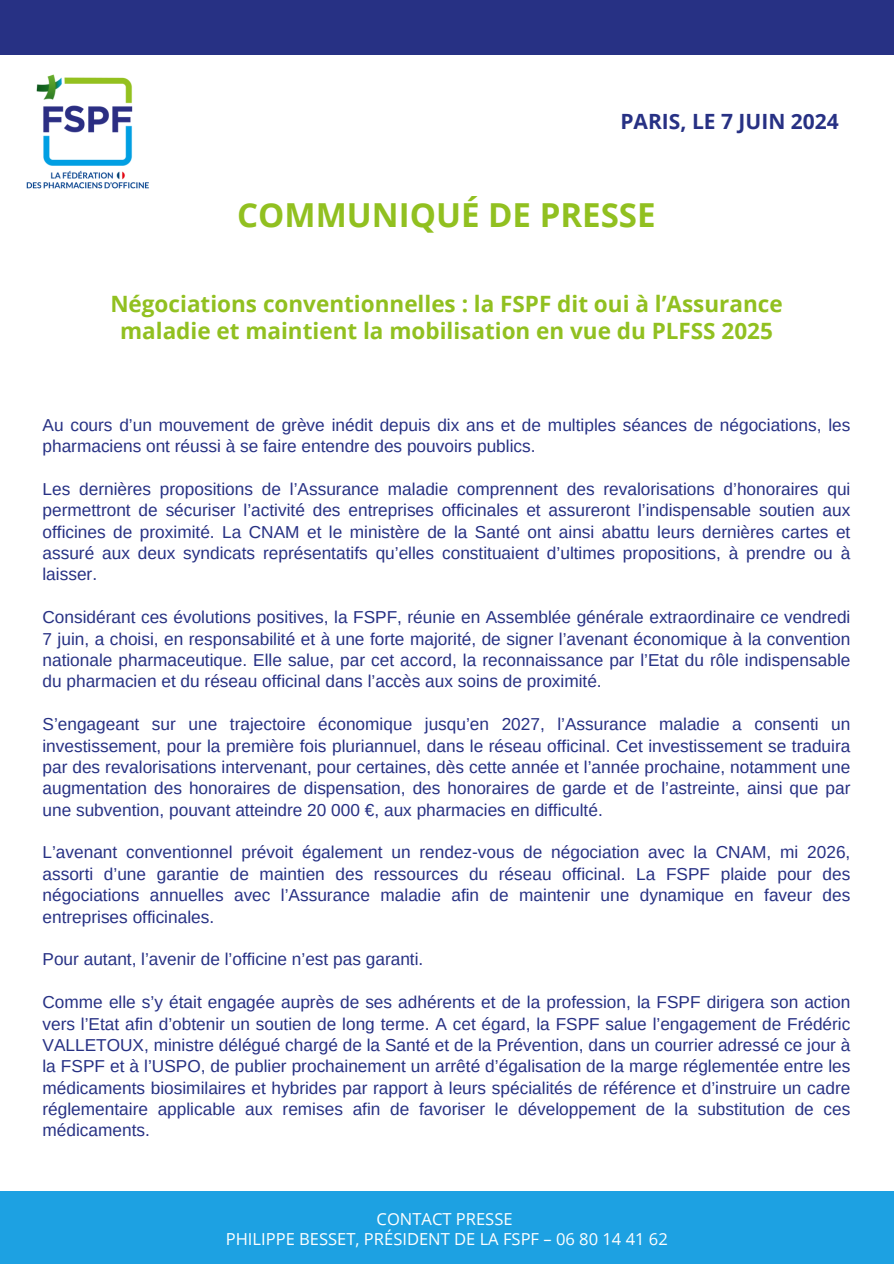
<style>
.page{position:relative;width:894px;height:1264px;background:#fff}
.page>*{position:absolute;margin:0;border:0;box-sizing:border-box;transform-origin:0 0}
.t1{font:700 33px "Open Sans";color:#91c020}
.t2{font:700 22.5px/27px "Open Sans";color:#91c020;text-align:center}
.t3{font:700 21px "Open Sans";color:#273184}
.t4{font:17.25px/21.3px "Arimo";color:#273184;text-align:justify}
.t5{font:16.5px/20.2px "Open Sans";color:#fff;text-align:center}
</style>
<div class="page">
<div style="left:0;top:0;width:893px;height:55px;background:#273184"></div>
<img style="left:26px;top:75px;width:123px;height:114px">
<div style="left:0;top:1191px;width:893px;height:72px;background:#1da1e2"></div>
<h2 class="t3" style="left:620px;top:107px;width:220px">PARIS, LE 7 JUIN 2024</h2>
<h1 class="t1" style="left:237px;top:192px;width:420px">COMMUNIQUÉ DE PRESSE</h1>
<h4 class="t2" style="left:110px;top:289px;width:673px">Négociations conventionnelles : la FSPF dit oui à l’Assurance maladie et maintient la mobilisation en vue du PLFSS 2025</h4>
<p class="t4" style="left:42px;top:414px;width:809px">Au cours d’un mouvement de grève inédit depuis dix ans et de multiples séances de négociations, les pharmaciens ont réussi à se faire entendre des pouvoirs publics.</p>
<p class="t4" style="left:42px;top:478px;width:809px">Les dernières propositions de l’Assurance maladie comprennent des revalorisations d’honoraires qui permettront de sécuriser l’activité des entreprises officinales et assureront l’indispensable soutien aux officines de proximité. La CNAM et le ministère de la Santé ont ainsi abattu leurs dernières cartes et assuré aux deux syndicats représentatifs qu’elles constituaient d’ultimes propositions, à prendre ou à laisser.</p>
<p class="t4" style="left:42px;top:606px;width:809px">Considérant ces évolutions positives, la FSPF, réunie en Assemblée générale extraordinaire ce vendredi 7 juin, a choisi, en responsabilité et à une forte majorité, de signer l’avenant économique à la convention nationale pharmaceutique. Elle salue, par cet accord, la reconnaissance par l’Etat du rôle indispensable du pharmacien et du réseau officinal dans l’accès aux soins de proximité.</p>
<p class="t4" style="left:42px;top:713px;width:809px">S’engageant sur une trajectoire économique jusqu’en 2027, l’Assurance maladie a consenti un investissement, pour la première fois pluriannuel, dans le réseau officinal. Cet investissement se traduira par des revalorisations intervenant, pour certaines, dès cette année et l’année prochaine, notamment une augmentation des honoraires de dispensation, des honoraires de garde et de l’astreinte, ainsi que par une subvention, pouvant atteindre 20 000 €, aux pharmacies en difficulté.</p>
<p class="t4" style="left:42px;top:841px;width:809px">L’avenant conventionnel prévoit également un rendez-vous de négociation avec la CNAM, mi 2026, assorti d’une garantie de maintien des ressources du réseau officinal. La FSPF plaide pour des négociations annuelles avec l’Assurance maladie afin de maintenir une dynamique en faveur des entreprises officinales.</p>
<p class="t4" style="left:42px;top:948px;width:382px">Pour autant, l’avenir de l’officine n’est pas garanti.</p>
<p class="t4" style="left:42px;top:991px;width:809px">Comme elle s’y était engagée auprès de ses adhérents et de la profession, la FSPF dirigera son action vers l’Etat afin d’obtenir un soutien de long terme. A cet égard, la FSPF salue l’engagement de Frédéric VALLETOUX, ministre délégué chargé de la Santé et de la Prévention, dans un courrier adressé ce jour à la FSPF et à l’USPO, de publier prochainement un arrêté d’égalisation de la marge réglementée entre les médicaments biosimilaires et hybrides par rapport à leurs spécialités de référence et d’instruire un cadre réglementaire applicable aux remises afin de favoriser le développement de la substitution de ces médicaments.</p>
<h3 class="t5" style="left:226px;top:1208px;width:443px">CONTACT PRESSE<br>PHILIPPE BESSET, PRÉSIDENT DE LA FSPF – 06 80 14 41 62</h3>
</div>
